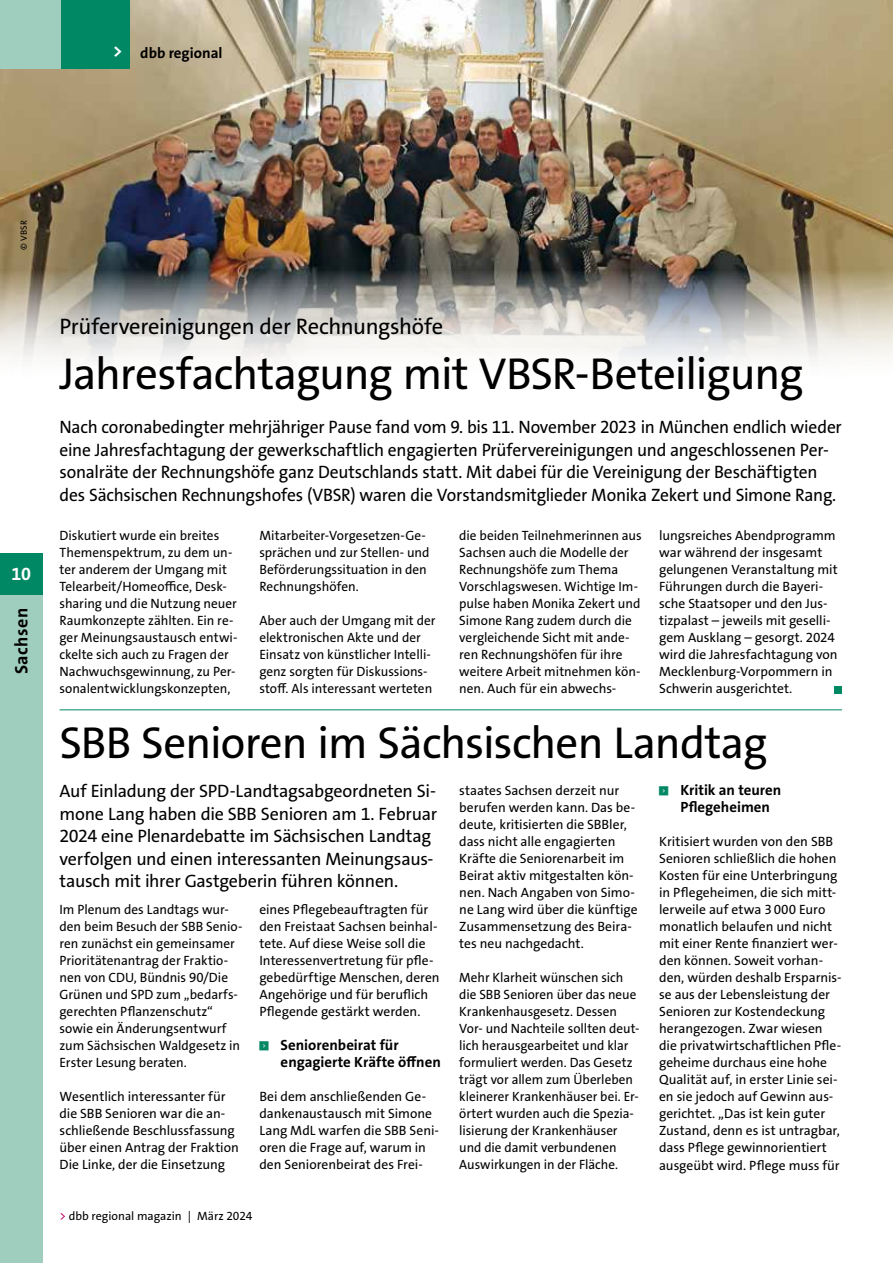
<style>
.page{position:relative;width:893px;height:1263px;background:#fff}
.page>*{position:absolute;margin:0;border:0;box-sizing:border-box;transform-origin:0 0}
.t1{font:45px "The Sans Os F";letter-spacing:-.025em;color:#000}
.t2{font:22.5px "The Sans Os F";letter-spacing:-.015em;color:#000}
.t3{font:18px/22.5px "The Sans Os F";letter-spacing:-.015em;color:#000}
.t4{font:700 18px "The Sans Os F";letter-spacing:.025em;color:#000}
.t5{font:700 18px "The Sans Os F";color:#fff}
.t6{font:700 15px "The Sans Os F";color:#000}
.t7{font:700 14.85px/17px "The Sans Os F";color:#000}
.t8{font:13.5px/17px "The Sans Os F";color:#000}
.t9{font:12px "The Sans Os F";color:#000}
.t10{font:9px "The Sans Os F";color:#000}
.t11{font:5.85px "Top Numbers";color:#008864}
.s1{color:#c3006b}
</style>
<div class="page">
<img style="left:0;top:0;width:893px;height:362px">
<div style="left:835px;top:686px;width:7px;height:7px;background:#008864"></div>
<hr style="left:60px;top:709px;width:782px;height:1px;background:#008864">
<div style="left:0;top:553px;width:43px;height:42px;background:#008864"></div>
<div style="left:0;top:595px;width:43px;height:668px;background:#9fcdbe"></div>
<div style="left:0;top:0;width:130px;height:68px;background:#9fcdbe"></div>
<div style="left:62px;top:0;width:68px;height:68px;background:#008864"></div>
<h3 class="t5" style="left:113px;top:39px;width:11px">&gt;</h3>
<p class="t6" style="left:140px;top:44px;width:84px">dbb regional</p>
<p class="t10" style="left:18px;top:250px;width:31px;rotate:-90deg">© VBSR</p>
<h3 class="t5" style="left:12px;top:562px;width:21px">10</h3>
<h3 class="t4" style="left:10px;top:674px;width:67px;rotate:-90deg">Sachsen</h3>
<h2 class="t2" style="left:60px;top:312px;width:385px">Prüfervereinigungen der Rechnungshöfe</h2>
<h1 class="t1" style="left:60px;top:345px;width:745px">Jahresfachtagung mit VBSR-Beteiligung</h1>
<p class="t3" style="left:60px;top:416px;width:784px">Nach coronabedingter mehrjähriger Pause fand vom 9. bis 11. November 2023 in München endlich wieder eine Jahresfachtagung der gewerkschaftlich engagierten Prüfervereinigungen und angeschlossenen Per&shy;sonalräte der Rechnungshöfe ganz Deutschlands statt. Mit dabei für die Vereinigung der Beschäftigten des Sächsischen Rechnungshofes (VBSR) waren die Vorstandsmitglieder Monika Zekert und Simone Rang.</p>
<p class="t8" style="left:60px;top:527px;width:179px">Diskutiert wurde ein breites<br>Themenspektrum, zu dem un&shy;ter anderem der Umgang mit<br>Telearbeit/Homeoffice, Desk&shy;sharing und die Nutzung neuer<br>Raumkonzepte zählten. Ein re&shy;ger Meinungsaustausch entwi&shy;ckelte sich auch zu Fragen der<br>Nachwuchsgewinnung, zu Per&shy;sonalentwicklungskonzepten,</p>
<p class="t8" style="left:259px;top:527px;width:172px">Mitarbeiter-Vorgesetzen-Ge&shy;sprächen und zur Stellen- und<br>Beförderungssituation in den<br>Rechnungshöfen.</p>
<p class="t8" style="left:459px;top:527px;width:184px">die beiden Teilnehmerinnen aus<br>Sachsen auch die Modelle der<br>Rechnungshöfe zum Thema<br>Vorschlagswesen. Wichtige Im&shy;pulse haben Monika Zekert und<br>Simone Rang zudem durch die vergleichende Sicht mit ande&shy;ren Rechnungshöfen für ihre weitere Arbeit mitnehmen kön&shy;nen. Auch für ein abwechs-</p>
<p class="t8" style="left:659px;top:527px;width:180px">lungsreiches Abendprogramm war während der insgesamt gelungenen Veranstaltung mit<br>Führungen durch die Bayeri&shy;sche Staatsoper und den Jus&shy;tizpalast – jeweils mit geselli&shy;gem Ausklang – gesorgt. 2024 wird die Jahresfachtagung von<br>Mecklenburg-Vorpommern in<br>Schwerin ausgerichtet.</p>
<h1 class="t1" style="left:60px;top:713px;width:709px">SBB Senioren im Sächsischen Landtag</h1>
<p class="t3" style="left:60px;top:780px;width:379px">Auf Einladung der SPD-Landtagsabgeordneten Si&shy;mone Lang haben die SBB Senioren am 1. Februar 2024 eine Plenardebatte im Sächsischen Landtag verfolgen und einen interessanten Meinungsaus&shy;tausch mit ihrer Gastgeberin führen können.</p>
<p class="t8" style="left:60px;top:901px;width:184px">Im Plenum des Landtags wur&shy;den beim Besuch der SBB Senio&shy;ren zunächst ein gemeinsamer<br>Prioritätenantrag der Fraktio&shy;nen von CDU, Bündnis 90/Die<br>Grünen und SPD zum „bedarfs&shy;gerechten Pflanzenschutz“ sowie ein Änderungsentwurf zum Sächsischen Waldgesetz in<br>Erster Lesung beraten.</p>
<p class="t8" style="left:60px;top:1088px;width:181px">Wesentlich interessanter für die SBB Senioren war die an&shy;schließende Beschlussfassung über einen Antrag der Fraktion<br>Die Linke, der die Einsetzung</p>
<p class="t8" style="left:259px;top:612px;width:178px">Aber auch der Umgang mit der elektronischen Akte und der<br>Einsatz von künstlicher Intelli&shy;genz sorgten für Diskussions&shy;stoff. Als interessant werteten</p>
<p class="t11" style="left:659px;top:786px;width:11px">&lt;</p>
<p class="t7" style="left:680px;top:782px;width:102px">Kritik an teuren<br>Pflegeheimen</p>
<p class="t8" style="left:659px;top:833px;width:184px">Kritisiert wurden von den SBB<br>Senioren schließlich die hohen<br>Kosten für eine Unterbringung in Pflegeheimen, die sich mitt&shy;lerweile auf etwa 3000 Euro monatlich belaufen und nicht mit einer Rente finanziert wer&shy;den können. Soweit vorhan&shy;den, würden deshalb Ersparnis&shy;se aus der Lebensleistung der<br>Senioren zur Kostendeckung herangezogen. Zwar wiesen die privatwirtschaftlichen Pfle&shy;geheime durchaus eine hohe<br>Qualität auf, in erster Linie sei&shy;en sie jedoch auf Gewinn aus&shy;gerichtet. „Das ist kein guter<br>Zustand, denn es ist untragbar, dass Pflege gewinnorientiert ausgeübt wird. Pflege muss für</p>
<p class="t8" style="left:459px;top:782px;width:180px">staates Sachsen derzeit nur berufen werden kann. Das be&shy;deute, kritisierten die SBBler, dass nicht alle engagierten<br>Kräfte die Seniorenarbeit im<br>Beirat aktiv mitgestalten kön&shy;nen. Nach Angaben von Simo&shy;ne Lang wird über die künftige<br>Zusammensetzung des Beira&shy;tes neu nachgedacht.</p>
<p class="t8" style="left:459px;top:969px;width:182px">Mehr Klarheit wünschen sich die SBB Senioren über das neue<br>Krankenhausgesetz. Dessen<br>Vor- und Nachteile sollten deut&shy;lich herausgearbeitet und klar formuliert werden. Das Gesetz trägt vor allem zum Überleben kleinerer Krankenhäuser bei. Er&shy;örtert wurden auch die Spezia&shy;lisierung der Krankenhäuser und die damit verbundenen<br>Auswirkungen in der Fläche.</p>
<p class="t8" style="left:259px;top:901px;width:182px">eines Pflegebeauftragten für den Freistaat Sachsen beinhal&shy;tete. Auf diese Weise soll die<br>Interessenvertretung für pfle&shy;gebedürftige Menschen, deren<br>Angehörige und für beruflich<br>Pflegende gestärkt werden.</p>
<p class="t11" style="left:259px;top:1041px;width:11px">&lt;</p>
<p class="t7" style="left:281px;top:1037px;width:162px">Seniorenbeirat für engagierte Kräfte öffnen</p>
<p class="t8" style="left:259px;top:1088px;width:181px">Bei dem anschließenden Ge&shy;dankenaustausch mit Simone<br>Lang MdL warfen die SBB Seni&shy;oren die Frage auf, warum in den Seniorenbeirat des Frei-</p>
<p class="t9" style="left:60px;top:1208px;width:194px"><span class="s1">&gt;</span> dbb regional magazin | März 2024</p>
</div>
